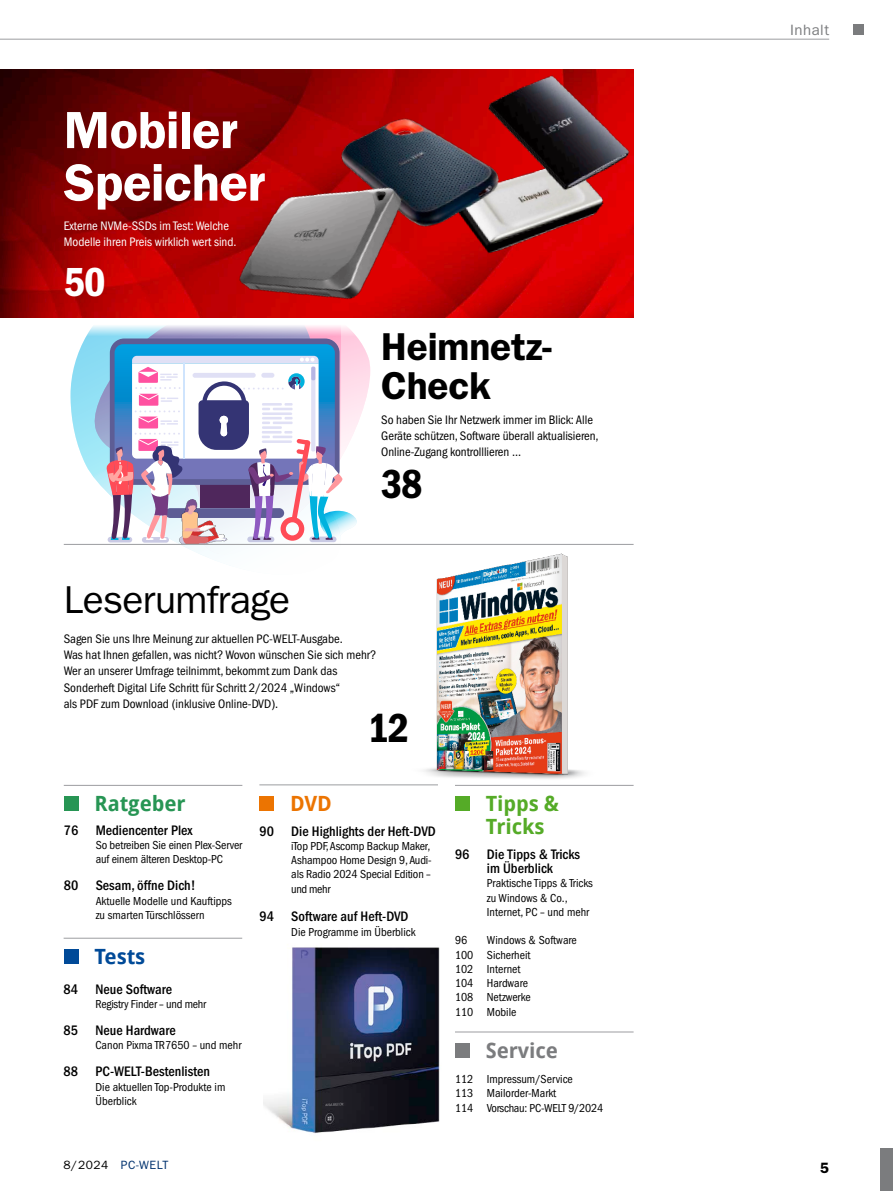
<style>
.page{position:relative;width:893px;height:1191px;background:#fff}
.page>*{position:absolute;margin:0;border:0;box-sizing:border-box;transform-origin:0 0}
.t1{font:600 52.5px/52.5px "ITC Franklin Gothic Std";letter-spacing:-.01em;color:#fff}
.t2{font:42px "ITC Franklin Gothic Std Dm Cd";color:#000}
.t3{font:42px "ITC Franklin Gothic Std Dm Cd";color:#fff}
.t4{font:600 39px/39px "ITC Franklin Gothic Std";letter-spacing:-.005em;color:#000}
.t5{font:39px "ITC Franklin Gothic Std";letter-spacing:-.015em;color:#000}
.t6{font:700 21px/22.5px "Droid Sans Pro";letter-spacing:-.005em;color:#55ab27}
.t7{font:700 21px "Droid Sans Pro";letter-spacing:-.005em;color:#279554}
.t8{font:700 21px "Droid Sans Pro";letter-spacing:-.005em;color:#7b7c7e}
.t9{font:700 21px "Droid Sans Pro";letter-spacing:-.005em;color:#004a98}
.t10{font:700 21px "Droid Sans Pro";color:#ec7401}
.t11{font:15px "ITC Franklin Gothic Std";letter-spacing:.035em;color:#7b7c7e}
.t12{font:600 15px "ITC Franklin Gothic Std";color:#000}
.t13{font:500 condensed 14.25px/14.2px "ITC Franklin Gothic Std";color:#000;text-align:center}
.t14{font:condensed 12.75px/16.2px "ITC Franklin Gothic Std";color:#000}
.t15{font:condensed 12.75px/16.2px "ITC Franklin Gothic Std";color:#fff}
.t16{font:condensed 12px/14.2px "ITC Franklin Gothic Std";color:#000}
.t17{font:condensed 12px "ITC Franklin Gothic Std";letter-spacing:-.02em;color:#000}
.t18{font:12px "ITC Franklin Gothic Std";letter-spacing:.04em;color:#00326e}
.s1{color:#000}
</style>
<div class="page">
<svg style="left:341px;top:335px;width:29px;height:90px"></svg>
<svg style="left:70px;top:317px;width:271px;height:241px"></svg>
<div style="left:108px;top:537px;width:24px;height:5px;background:#cacae4;border-radius:3px"></div>
<div style="left:142px;top:537px;width:27px;height:5px;background:#cacae4;border-radius:3px"></div>
<div style="left:247px;top:536px;width:27px;height:6px;background:#c7c9e3;border-radius:3px"></div>
<div style="left:309px;top:536px;width:27px;height:6px;background:#c9cae4;border-radius:3px"></div>
<div style="left:110px;top:338px;width:230px;height:147px;background:#5d5d95;border-radius:14px"></div>
<svg style="left:107px;top:344px;width:250px;height:197px"></svg>
<img style="left:180px;top:499px;width:50px;height:45px">
<img style="left:264px;top:947px;width:176px;height:187px">
<div style="left:880px;top:1148px;width:13px;height:43px;background:#7b7c7e"></div>
<div style="left:853px;top:24px;width:10px;height:11px;background:#7b7c7e"></div>
<hr style="left:0;top:39px;width:829px;height:1px;background:#9c9da0">
<img style="left:0;top:69px;width:198px;height:248px">
<hr style="left:64px;top:544px;width:570px;height:1px;background:#9c9da0">
<hr style="left:64px;top:785px;width:178px;height:1px;background:#9c9da0">
<div style="left:64px;top:796px;width:15px;height:15px;background:#279554"></div>
<hr style="left:64px;top:937px;width:178px;height:1px;background:#9c9da0">
<div style="left:64px;top:949px;width:15px;height:15px;background:#004a98"></div>
<hr style="left:455px;top:785px;width:179px;height:1px;background:#9c9da0">
<div style="left:455px;top:796px;width:15px;height:15px;background:#55ab27"></div>
<hr style="left:455px;top:1031px;width:179px;height:1px;background:#9c9da0">
<div style="left:455px;top:1043px;width:15px;height:14px;background:#7b7c7e"></div>
<hr style="left:259px;top:784px;width:179px;height:1px;background:#9c9da0">
<div style="left:259px;top:795px;width:15px;height:15px;background:#ec7401"></div>
<img style="left:198px;top:69px;width:436px;height:266px">
<img style="left:424px;top:553px;width:161px;height:226px">
<h1 class="t1" style="left:64px;top:104px;width:203px">Mobiler<br>Speicher</h1>
<p class="t15" style="left:64px;top:217px;width:174px">Externe NVMe-SSDs im Test: Welche<br>Modelle ihren Preis wirklich wert sind.</p>
<h2 class="t3" style="left:64px;top:258px;width:43px">50</h2>
<h3 class="t5" style="left:64px;top:577px;width:228px">Leserumfrage</h3>
<h3 class="t4" style="left:381px;top:327px;width:172px">Heimnetz-<br>Check</h3>
<p class="t14" style="left:381px;top:411px;width:219px">So haben Sie Ihr Netzwerk immer im Blick: Alle<br>Geräte schützen, Software überall aktualisieren,<br>Online-Zugang kontrolllieren ...</p>
<h2 class="t2" style="left:381px;top:460px;width:43px">38</h2>
<p class="t14" style="left:64px;top:631px;width:314px">Sagen Sie uns Ihre Meinung zur aktuellen PC-WELT-Ausgabe.<br>Was hat Ihnen gefallen, was nicht? Wovon wünschen Sie sich mehr?<br>Wer an unserer Umfrage teilnimmt, bekommt zum Dank das Sonderheft Digital Life Schritt für Schritt 2/2024 „Windows“<br>als PDF zum Download (inklusive Online-DVD).</p>
<h2 class="t2" style="left:368px;top:704px;width:43px">12</h2>
<h3 class="t7" style="left:95px;top:789px;width:93px">Ratgeber</h3>
<p class="t13" style="left:64px;top:823px;width:130px">76 Mediencenter Plex</p>
<p class="t16" style="left:96px;top:838px;width:148px">So betreiben Sie einen Plex-Server auf einem älteren Desktop-PC</p>
<p class="t13" style="left:64px;top:878px;width:133px">80 Sesam, öffne Dich!</p>
<p class="t16" style="left:96px;top:893px;width:138px">Aktuelle Modelle und Kauftipps zu smarten Türschlössern</p>
<h3 class="t9" style="left:94px;top:941px;width:52px">Tests</h3>
<p class="t13" style="left:64px;top:982px;width:110px">84 Neue Software</p>
<p class="t17" style="left:96px;top:997px;width:112px">Registry Finder – und mehr</p>
<p class="t13" style="left:64px;top:1023px;width:114px">85 Neue Hardware</p>
<p class="t16" style="left:96px;top:1038px;width:147px">Canon Pixma TR7650 – und mehr</p>
<p class="t13" style="left:64px;top:1064px;width:148px">88 PC-WELT-Bestenlisten</p>
<p class="t16" style="left:96px;top:1079px;width:131px">Die aktuellen Top-Produkte im<br>Überblick</p>
<h3 class="t10" style="left:290px;top:788px;width:43px">DVD</h3>
<p class="t13" style="left:259px;top:824px;width:178px">90 Die Highlights der Heft-DVD</p>
<p class="t16" style="left:291px;top:839px;width:142px">iTop PDF, Ascomp Backup Maker,<br>Ashampoo Home Design 9, Audi&shy;als Radio 2024 Special Edition – und mehr</p>
<p class="t13" style="left:259px;top:909px;width:151px">94 Software auf Heft-DVD</p>
<p class="t16" style="left:291px;top:924px;width:126px">Die Programme im Überblick</p>
<h3 class="t6" style="left:486px;top:792px;width:75px">Tipps &amp;<br>Tricks</h3>
<p class="t13" style="left:455px;top:847px;width:127px">96 Die Tipps &amp; Tricks im Überblick</p>
<p class="t16" style="left:487px;top:876px;width:108px">Praktische Tipps &amp; Tricks zu Windows &amp; Co.,<br>Internet, PC – und mehr</p>
<p class="t16" style="left:455px;top:933px;width:14px">96</p>
<p class="t16" style="left:455px;top:933px;width:123px;text-indent:32px">Windows &amp; Software<br>100 Sicherheit<br>102 Internet<br>104 Hardware<br>108 Netzwerke<br>110 Mobile</p>
<h3 class="t8" style="left:486px;top:1035px;width:74px">Service</h3>
<p class="t16" style="left:455px;top:1072px;width:150px">112 Impressum/Service<br>113 Mailorder-Markt<br>114 Vorschau: PC-WELT 9/2024</p>
<p class="t11" style="left:790px;top:21px;width:41px">Inhalt</p>
<p class="t18" style="left:64px;top:1158px;width:106px"><span class="s1">8/2024</span> PC-WELT</p>
<p class="t12" style="left:820px;top:1158px;width:10px">5</p>
</div>
